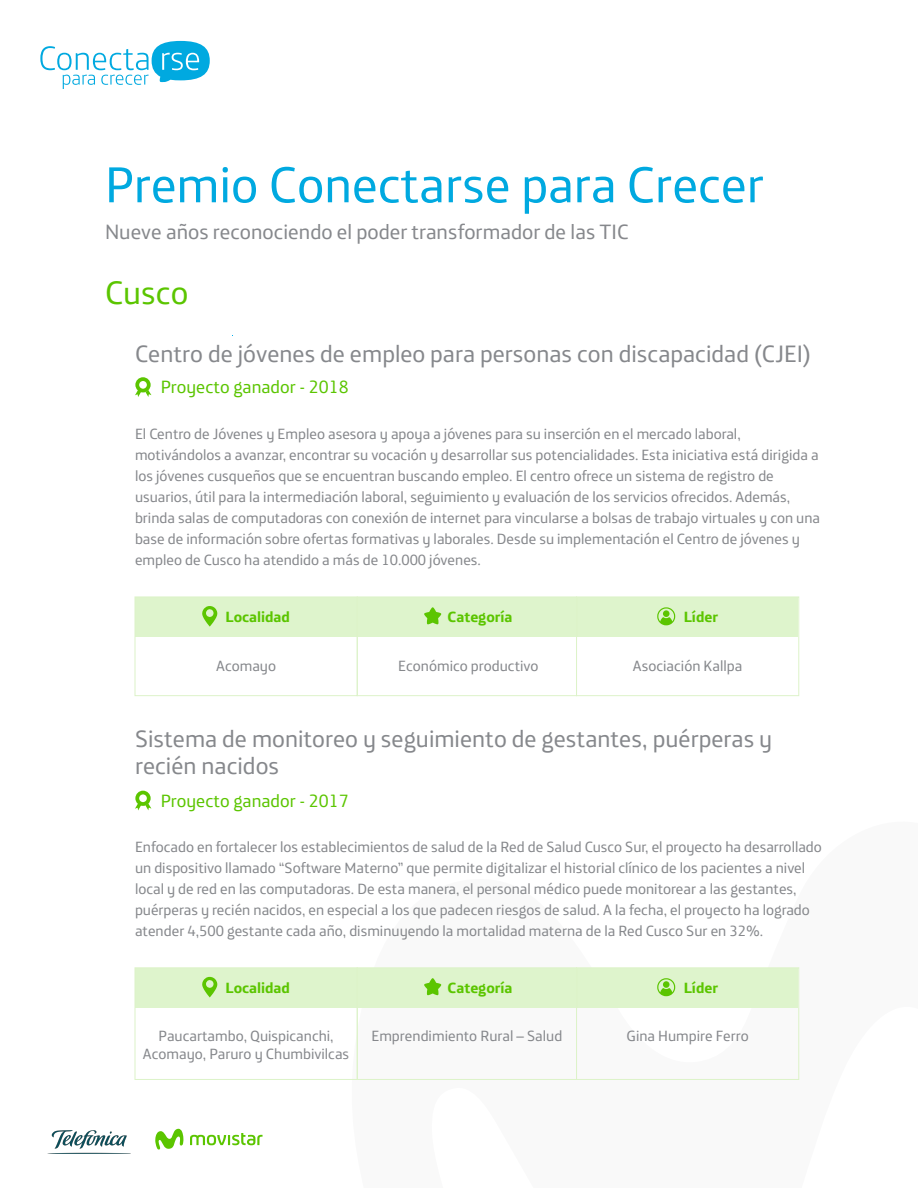
<style>
.page{position:relative;width:918px;height:1188px;background:#fff}
.page>*{position:absolute;margin:0;border:0;box-sizing:border-box;transform-origin:0 0}
.t1{font:51px "Telefonica";color:#00a9e0}
.t2{font:33px "Telefonica";color:#5bc500}
.t3{font:24px/27px "Telefonica";color:#86888c}
.t4{font:21px "Telefonica";color:#86888c}
.t5{font:18px "Telefonica";color:#5bc500}
.t6{font:15px/21px "Telefonica";color:#86888c}
.t7{font:700 15px "Telefonica";color:#5bc500}
</style>
<div class="page">
<img style="left:47px;top:1130px;width:84px;height:24px">
<svg style="left:190px;top:1133px;width:73px;height:12px"></svg>
<svg style="left:155px;top:1129px;width:28px;height:21px"></svg>
<svg style="left:135px;top:377px;width:16px;height:20px"></svg>
<div style="left:135px;top:597px;width:663px;height:40px;background:#def4cc"></div>
<svg style="left:202px;top:606px;width:15px;height:21px"></svg>
<div style="left:135px;top:597px;width:223px;height:99px;border:1px solid #ddf3c9"></div>
<div style="left:357px;top:597px;width:220px;height:99px;border:1px solid #ddf3c9"></div>
<div style="left:576px;top:597px;width:223px;height:99px;border:1px solid #ddf3c9"></div>
<svg style="left:424px;top:607px;width:17px;height:17px"></svg>
<svg style="left:657px;top:607px;width:18px;height:18px"></svg>
<svg style="left:40px;top:41px;width:170px;height:48px"></svg>
<svg style="left:135px;top:791px;width:16px;height:19px"></svg>
<div style="left:135px;top:968px;width:663px;height:40px;background:#def4cc"></div>
<svg style="left:202px;top:976px;width:15px;height:21px"></svg>
<div style="left:135px;top:967px;width:223px;height:113px;border:1px solid #ddf3c9"></div>
<div style="left:357px;top:967px;width:220px;height:113px;border:1px solid #ddf3c9"></div>
<div style="left:576px;top:967px;width:223px;height:113px;border:1px solid #ddf3c9"></div>
<svg style="left:424px;top:978px;width:17px;height:17px"></svg>
<svg style="left:657px;top:978px;width:18px;height:18px"></svg>
<h1 class="t1" style="left:105px;top:142px;width:660px">Premio Conectarse para Crecer</h1>
<h3 class="t4" style="left:105px;top:214px;width:525px">Nueve años reconociendo el poder transformador de las TIC</h3>
<h2 class="t2" style="left:105px;top:265px;width:85px">Cusco</h2>
<h3 class="t3" style="left:135px;top:337px;width:678px">Centro de jóvenes de empleo para personas con discapacidad (CJEI)</h3>
<p class="t5" style="left:161px;top:372px;width:189px">Proyecto ganador - 2018</p>
<p class="t6" style="left:135px;top:421px;width:687px">El Centro de Jóvenes y Empleo asesora y apoya a jóvenes para su inserción en el mercado laboral, motivándolos a avanzar, encontrar su vocación y desarrollar sus potencialidades. Esta iniciativa está dirigida a los jóvenes cusqueños que se encuentran buscando empleo. El centro ofrece un sistema de registro de usuarios, útil para la intermediación laboral, seguimiento y evaluación de los servicios ofrecidos. Además, brinda salas de computadoras con conexión de internet para vincularse a bolsas de trabajo virtuales y con una base de información sobre ofertas formativas y laborales. Desde su implementación el Centro de jóvenes y empleo de Cusco ha atendido a más de 10.000 jóvenes.</p>
<p class="t7" style="left:225px;top:603px;width:66px">Localidad</p>
<p class="t7" style="left:448px;top:603px;width:67px">Categoría</p>
<p class="t7" style="left:684px;top:603px;width:36px">Líder</p>
<p class="t6" style="left:216px;top:653px;width:61px">Acomayo</p>
<p class="t6" style="left:398px;top:653px;width:142px">Económico productivo</p>
<p class="t6" style="left:633px;top:653px;width:111px">Asociación Kallpa</p>
<h3 class="t3" style="left:135px;top:722px;width:639px">Sistema de monitoreo y seguimiento de gestantes, puérperas y recién nacidos</h3>
<p class="t5" style="left:161px;top:785px;width:189px">Proyecto ganador - 2017</p>
<p class="t6" style="left:135px;top:835px;width:688px">Enfocado en fortalecer los establecimientos de salud de la Red de Salud Cusco Sur, el proyecto ha desarrollado un dispositivo llamado “Software Materno” que permite digitalizar el historial clínico de los pacientes a nivel local y de red en las computadoras. De esta manera, el personal médico puede monitorear a las gestantes, puérperas y recién nacidos, en especial a los que padecen riesgos de salud. A la fecha, el proyecto ha logrado atender 4,500 gestante cada año, disminuyendo la mortalidad materna de la Red Cusco Sur en 32%.</p>
<p class="t7" style="left:225px;top:974px;width:66px">Localidad</p>
<p class="t7" style="left:448px;top:974px;width:67px">Categoría</p>
<p class="t7" style="left:684px;top:974px;width:36px">Líder</p>
<p class="t6" style="left:143px;top:1026px;width:208px;line-height:18px;text-align:center">Paucartambo, Quispicanchi,<br>Acomayo, Paruro y Chumbivilcas</p>
<p class="t6" style="left:371px;top:1024px;width:192px">Emprendimiento Rural – Salud</p>
<p class="t6" style="left:626px;top:1024px;width:124px">Gina Humpire Ferro</p>
</div>
